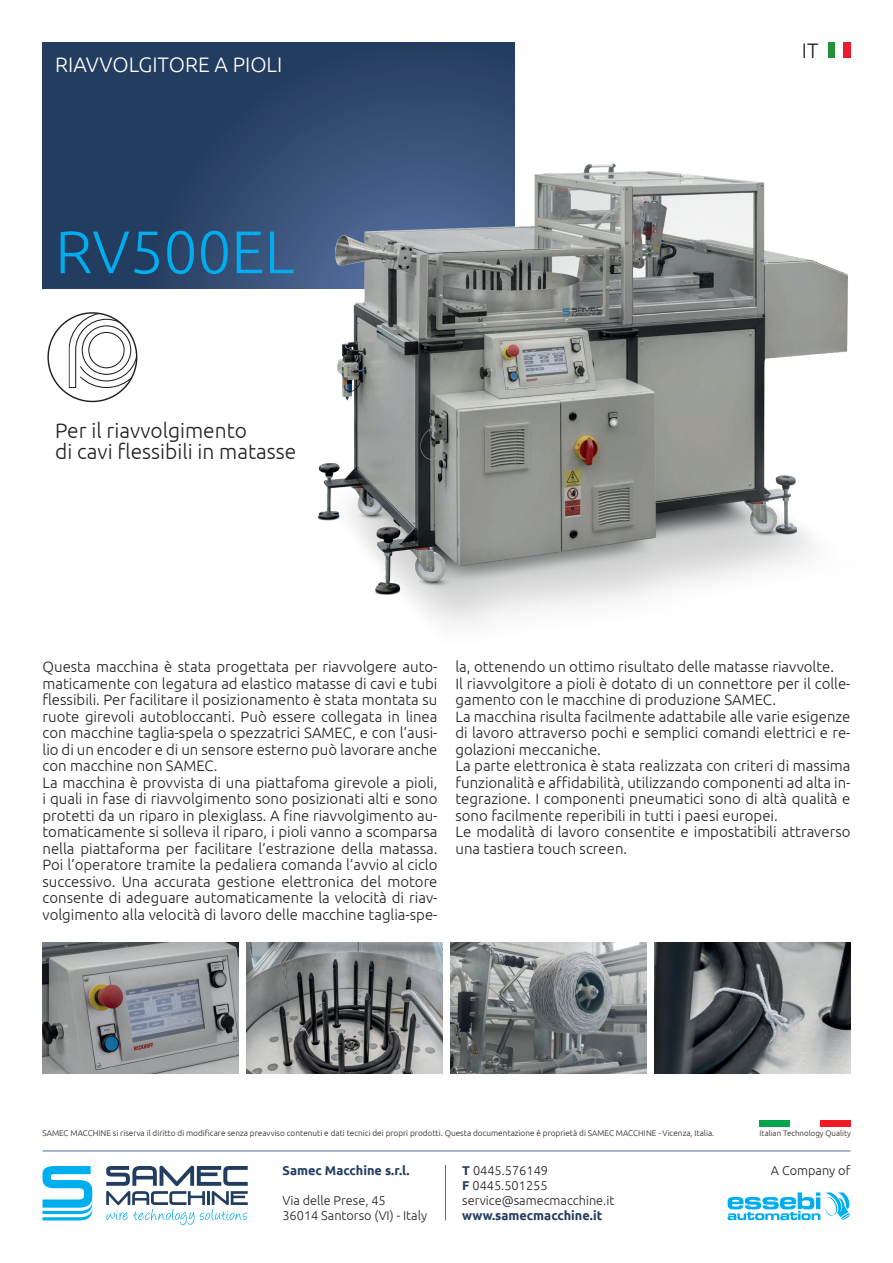
<style>
.page{position:relative;width:893px;height:1263px;background:#fff}
.page>*{position:absolute;margin:0;border:0;box-sizing:border-box;transform-origin:0 0}
.t1{font:300 60px "Ubuntu";color:#00aeef}
.t2{font:300 21px/21px "Ubuntu";color:#231f20}
.t3{font:300 21px "Ubuntu";color:#fff}
.t4{font:300 15px/16.5px "Ubuntu";color:#231f20}
.t5{font:300 12.75px/15px "Ubuntu";color:#231f20}
.t6{font:700 12.75px "Ubuntu";color:#233d60}
.t7{font:300 8.25px "Ubuntu";color:#231f20}
.t8{font:300 7.95px "Ubuntu";color:#231f20}
.s1{font-weight:700;color:#233d60}
</style>
<div class="page">
<img style="left:43px;top:943px;width:195px;height:130px">
<img style="left:451px;top:943px;width:195px;height:130px">
<img style="left:247px;top:943px;width:195px;height:130px">
<img style="left:655px;top:943px;width:195px;height:130px">
<svg style="left:43px;top:43px;width:471px;height:245px;background:#284165"></svg>
<svg style="left:69px;top:313px;width:68px;height:75px"></svg>
<svg style="left:43px;top:1166px;width:49px;height:54px"></svg>
<svg style="left:106px;top:1166px;width:142px;height:59px"></svg>
<svg style="left:727px;top:1192px;width:123px;height:28px"></svg>
<hr style="left:43px;top:1151px;width:807px;height:1px;background:#526f9f">
<div style="left:760px;top:1120px;width:30px;height:7px;background:#00a54f"></div>
<div style="left:820px;top:1120px;width:30px;height:7px;background:#ee1d23"></div>
<hr style="left:445px;top:1165px;width:1px;height:55px;background:#526f9f">
<div style="left:843px;top:43px;width:7px;height:15px;background:#ee1b2c"></div>
<div style="left:828px;top:43px;width:7px;height:15px;background:#23913a"></div>
<img style="left:290px;top:131px;width:558px;height:495px">
<h2 class="t3" style="left:55px;top:51px;width:229px">RIAVVOLGITORE A PIOLI</h2>
<h1 class="t1" style="left:55px;top:216px;width:241px">RV500EL</h1>
<h2 class="t2" style="left:55px;top:420px;width:243px">Per il riavvolgimento<br>di cavi flessibili in matasse</h2>
<h2 class="t2" style="left:802px;top:39px;width:18px">IT</h2>
<p class="t4" style="left:43px;top:658px;width:396px">Questa macchina è stata progettata per riavvolgere auto&shy;maticamente con legatura ad elastico matasse di cavi e tubi flessibili. Per facilitare il posizionamento è stata montata su ruote girevoli autobloccanti. Può essere collegata in linea con macchine taglia-spela o spezzatrici SAMEC, e con l’ausi&shy;lio di un encoder e di un sensore esterno può lavorare anche con macchine non SAMEC.<br>La macchina è provvista di una piattafoma girevole a pioli, i quali in fase di riavvolgimento sono posizionati alti e sono protetti da un riparo in plexiglass. A fine riavvolgimento au&shy;tomaticamente si solleva il riparo, i pioli vanno a scomparsa nella piattaforma per facilitare l’estrazione della matassa.<br>Poi l’operatore tramite la pedaliera comanda l’avvio al ciclo successivo. Una accurata gestione elettronica del motore consente di adeguare automaticamente la velocità di riav&shy;volgimento alla velocità di lavoro delle macchine taglia-spe-</p>
<p class="t4" style="left:455px;top:658px;width:396px">la, ottenendo un ottimo risultato delle matasse riavvolte.<br>Il riavvolgitore a pioli è dotato di un connettore per il colle&shy;gamento con le macchine di produzione SAMEC.<br>La macchina risulta facilmente adattabile alle varie esigenze di lavoro attraverso pochi e semplici comandi elettrici e re&shy;golazioni meccaniche.<br>La parte elettronica è stata realizzata con criteri di massima funzionalità e affidabilità, utilizzando componenti ad alta in&shy;tegrazione. I componenti pneumatici sono di altà qualità e sono facilmente reperibili in tutti i paesi europei.<br>Le modalità di lavoro consentite e impostatibili attraverso una tastiera touch screen.</p>
<p class="t7" style="left:43px;top:1128px;width:673px">SAMEC MACCHINE si riserva il diritto di modificare senza preavviso contenuti e dati tecnici dei propri prodotti. Questa documentazione è proprietà di SAMEC MACCHINE - Vicenza, Italia.</p>
<p class="t5" style="left:462px;top:1163px;width:154px"><span class="s1">T</span> 0445.576149<br><span class="s1">F</span> 0445.501255 service@samecmacchine.it</p>
<p class="t6" style="left:462px;top:1208px;width:142px">www.samecmacchine.it</p>
<p class="t6" style="left:282px;top:1163px;width:129px">Samec Macchine s.r.l.</p>
<p class="t5" style="left:282px;top:1193px;width:146px">Via delle Prese, 45<br>36014 Santorso (VI) - Italy</p>
<p class="t8" style="left:760px;top:1128px;width:93px">Italian Technology Quality</p>
<p class="t5" style="left:771px;top:1163px;width:81px">A Company of</p>
</div>
